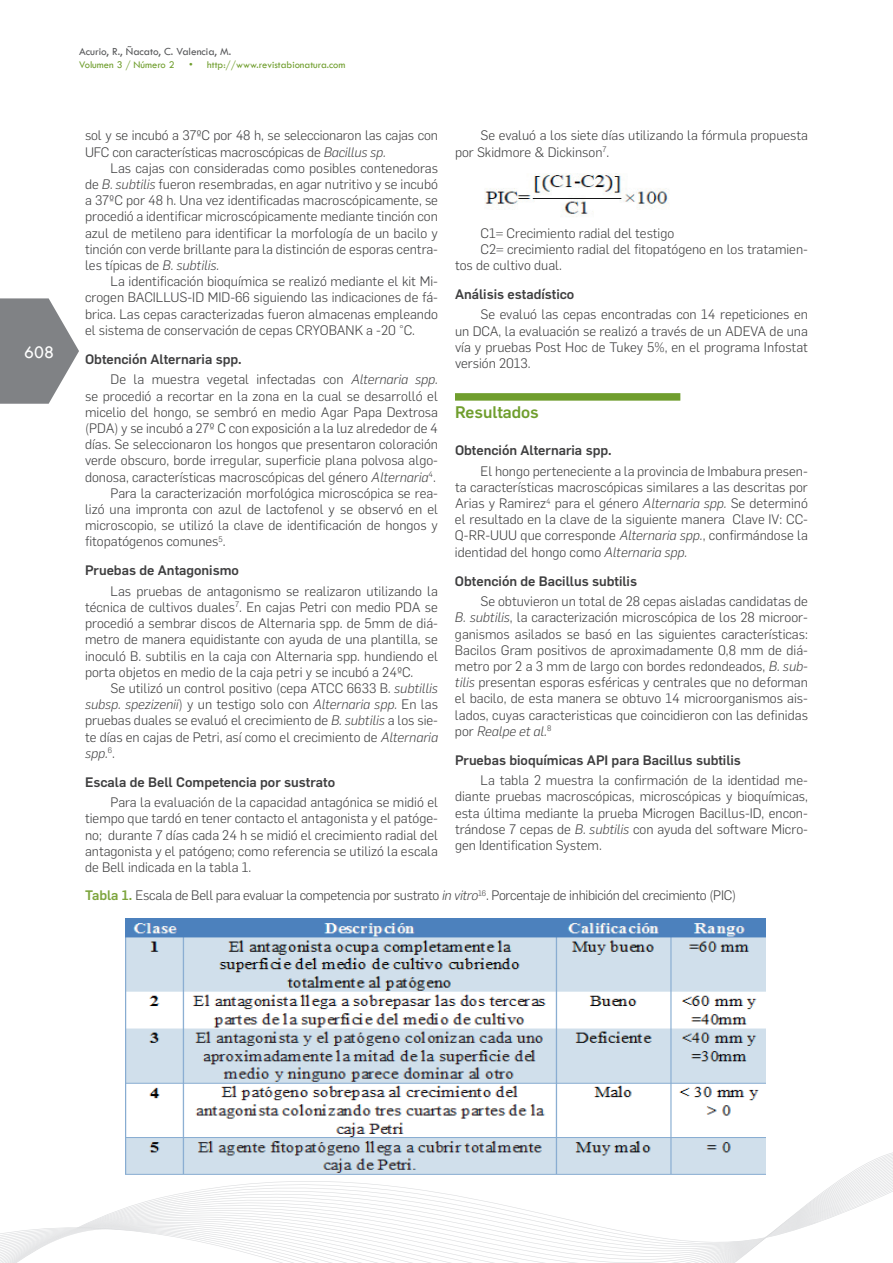
<style>
.page{position:relative;width:893px;height:1263px;background:#fff}
.page>*{position:absolute;margin:0;border:0;box-sizing:border-box;transform-origin:0 0}
.t1{font:18px "Tw Cen";color:#fff}
.t2{font:500 16.5px "Flama";color:#709e2e}
.t3{font:300 13.5px/16.2px "Flama";color:#3e3e3f;text-align:justify}
.t4{font:500 13.5px "Flama";color:#3e3e3f}
.t5{font:300 13.5px "Flama";letter-spacing:-.02em;color:#3e3e3f}
.t6{font:11.25px "Tw Cen";color:#57585a}
.t7{font:10.5px "Tw Cen";color:#709e2e}
.s1{font-style:italic}
.s2{font-weight:500}
.s3{font-weight:500;color:#7ca43c}
</style>
<div class="page">
<svg style="left:0;top:298px;width:79px;height:106px"></svg>
<svg style="left:0;top:1152px;width:893px;height:111px"></svg>
<div style="left:455px;top:393px;width:225px;height:8px;background:#709e2e"></div>
<img style="left:125px;top:918px;width:640px;height:259px">
<img style="left:484px;top:173px;width:186px;height:44px">
<h1 class="t1" style="left:24px;top:341px;width:31px">608</h1>
<p class="t6" style="left:79px;top:45px;width:154px">Acurio, R., Ñacato, C. Valencia, M.</p>
<p class="t7" style="left:79px;top:58px;width:97px">Volumen 3 / Número 2</p>
<p class="t7" style="left:189px;top:58px;width:158px">• http://www.revistabionatura.com</p>
<p class="t3" style="left:85px;top:127px;width:354px">sol y se incubó a 37ºC por 48 h, se seleccionaron las cajas con<br>UFC con características macroscópicas de <span class="s1">Bacillus sp.</span></p>
<p class="t3" style="left:85px;top:159px;width:354px;text-indent:26px">Las cajas con consideradas como posibles contenedoras de <span class="s1">B. subtilis</span> fueron resembradas, en agar nutritivo y se incubó a 37ºC por 48 h. Una vez identificadas macroscópicamente, se procedió a identificar microscópicamente mediante tinción con azul de metileno para identificar la morfología de un bacilo y tinción con verde brillante para la distinción de esporas centra&shy;les típicas de <span class="s1">B. subtilis.</span></p>
<p class="t3" style="left:85px;top:273px;width:354px;text-indent:26px">La identificación bioquímica se realizó mediante el kit Mi&shy;crogen BACILLUS-ID MID-66 siguiendo las indicaciones de fá&shy;brica. Las cepas caracterizadas fueron almacenas empleando el sistema de conservación de cepas CRYOBANK a -20 °C.</p>
<p class="t3" style="left:111px;top:348px;width:329px;line-height:20.4px;text-indent:-26px"><span class="s2">Obtención Alternaria spp.<br></span>De la muestra vegetal infectadas con <span class="s1">Alternaria spp.</span></p>
<p class="t3" style="left:85px;top:387px;width:354px">se procedió a recortar en la zona en la cual se desarrolló el</p>
<p class="t3" style="left:85px;top:403px;width:354px">micelio del hongo, se sembró en medio Agar Papa Dextrosa</p>
<p class="t3" style="left:85px;top:419px;width:354px">(PDA) y se incubó a 27º C con exposición a la luz alrededor de 4</p>
<p class="t3" style="left:85px;top:435px;width:354px">días. Se seleccionaron los hongos que presentaron coloración</p>
<p class="t3" style="left:85px;top:452px;width:354px">verde obscuro, borde irregular, superficie plana polvosa algo-</p>
<p class="t3" style="left:85px;top:468px;width:352px">donosa, características macroscópicas del género <span class="s1">Alternaria</span><sup>4</sup>.</p>
<p class="t3" style="left:111px;top:484px;width:329px">Para la caracterización morfológica microscópica se rea-</p>
<p class="t3" style="left:85px;top:500px;width:354px">lizó una impronta con azul de lactofenol y se observó en el</p>
<p class="t3" style="left:85px;top:516px;width:354px">microscopio, se utilizó la clave de identificación de hongos y</p>
<p class="t3" style="left:85px;top:533px;width:142px">fitopatógenos comunes<sup>5</sup>.</p>
<p class="t4" style="left:85px;top:561px;width:155px">Pruebas de Antagonismo</p>
<p class="t3" style="left:85px;top:582px;width:354px;text-indent:26px">Las pruebas de antagonismo se realizaron utilizando la técnica de cultivos duales<sup>7</sup>. En cajas Petri con medio PDA se procedió a sembrar discos de Alternaria spp. de 5mm de diá&shy;metro de manera equidistante con ayuda de una plantilla, se inoculó B. subtilis en la caja con Alternaria spp. hundiendo el porta objetos en medio de la caja petri y se incubó a 24ºC.</p>
<p class="t3" style="left:85px;top:679px;width:354px;text-indent:26px">Se utilizó un control positivo (cepa ATCC 6633 B<span class="s1">. subtillis subsp. spezizenii</span>) y un testigo solo con <span class="s1">Alternaria spp.</span> En las pruebas duales se evaluó el crecimiento de <span class="s1">B. subtilis</span> a los sie&shy;te días en cajas de Petri, así como el crecimiento de <span class="s1">Alternaria spp.</span><sup>6</sup>.</p>
<p class="t4" style="left:85px;top:772px;width:252px">Escala de Bell Competencia por sustrato</p>
<p class="t3" style="left:85px;top:794px;width:354px;text-indent:26px">Para la evaluación de la capacidad antagónica se midió el tiempo que tardó en tener contacto el antagonista y el patóge&shy;no; durante 7 días cada 24 h se midió el crecimiento radial del antagonista y el patógeno; como referencia se utilizó la escala de Bell indicada en la tabla 1.</p>
<p class="t3" style="left:455px;top:127px;width:354px;text-indent:26px">Se evaluó a los siete días utilizando la fórmula propuesta por Skidmore &amp; Dickinson<sup>7</sup>.</p>
<p class="t3" style="left:480px;top:224px;width:195px">C1= Crecimiento radial del testigo</p>
<p class="t3" style="left:480px;top:240px;width:329px">C2= crecimiento radial del fitopatógeno en los tratamien-</p>
<p class="t3" style="left:455px;top:256px;width:108px">tos de cultivo dual.</p>
<p class="t4" style="left:455px;top:284px;width:121px">Análisis estadístico</p>
<p class="t3" style="left:455px;top:306px;width:354px;text-indent:26px">Se evaluó las cepas encontradas con 14 repeticiones en un DCA, la evaluación se realizó a través de un ADEVA de una vía y pruebas Post Hoc de Tukey 5%, en el programa Infostat versión 2013.</p>
<p class="t2" style="left:455px;top:400px;width:85px">Resultados</p>
<p class="t4" style="left:455px;top:441px;width:158px">Obtención Alternaria spp.</p>
<p class="t3" style="left:455px;top:462px;width:354px;text-indent:26px">El hongo perteneciente a la provincia de Imbabura presen&shy;ta características macroscópicas similares a las descritas por Arias y Ramirez<sup>4</sup> para el género <span class="s1">Alternaria spp.</span> Se determinó el resultado en la clave de la siguiente manera Clave IV: CC-Q-RR-UUU que corresponde <span class="s1">Alternaria spp.</span>, confirmándose la identidad del hongo como <span class="s1">Alternaria spp.</span></p>
<p class="t4" style="left:455px;top:571px;width:184px">Obtención de Bacillus subtilis</p>
<p class="t3" style="left:455px;top:592px;width:354px;text-indent:26px">Se obtuvieron un total de 28 cepas aisladas candidatas de <span class="s1">B. subtilis</span>, la caracterización microscópica de los 28 microor&shy;ganismos asilados se basó en las siguientes características:<br>Bacilos Gram positivos de aproximadamente 0,8 mm de diá&shy;metro por 2 a 3 mm de largo con bordes redondeados, <span class="s1">B. sub&shy;tilis</span> presentan esporas esféricas y centrales que no deforman el bacilo, de esta manera se obtuvo 14 microorganismos ais&shy;lados, cuyas caracteristicas que coincidieron con las definidas por <span class="s1">Realpe et al.</span><sup>8</sup></p>
<p class="t4" style="left:455px;top:750px;width:287px">Pruebas bioquímicas API para Bacillus subtilis</p>
<p class="t3" style="left:455px;top:771px;width:354px;text-indent:26px">La tabla 2 muestra la confirmación de la identidad me&shy;diante pruebas macroscópicas, microscópicas y bioquímicas, esta última mediante la prueba Microgen Bacillus-ID, encon&shy;trándose 7 cepas de <span class="s1">B. subtilis</span> con ayuda del software Micro&shy;gen Identification System.</p>
<p class="t5" style="left:85px;top:886px;width:653px"><span class="s3">Tabla 1.</span> Escala de Bell para evaluar la competencia por sustrato <span class="s1">in vitro</span><sup>16</sup>. Porcentaje de inhibición del crecimiento (PIC)</p>
</div>
